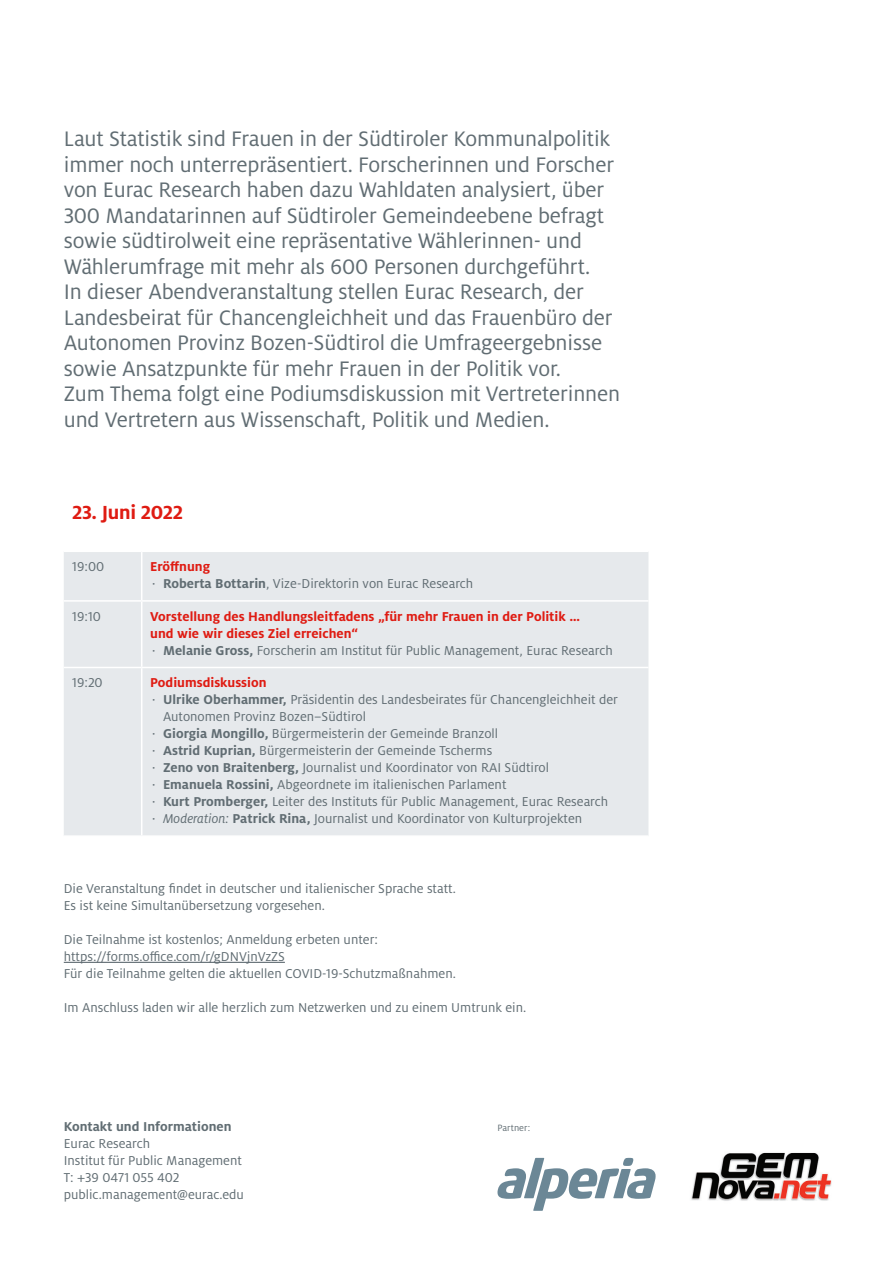
<style>
.page{position:relative;width:893px;height:1263px;background:#fff}
.page>*{position:absolute;margin:0;border:0;box-sizing:border-box;transform-origin:0 0}
.a_6_SL_Milo_Sans_15{font:23.25px/25.5px "Milo Pro";letter-spacing:-.005em;color:#616d73}
.a_3_HL_Milo_Sans_22{font:700 21px "Milo Pro";letter-spacing:-.015em;color:#df1b12}
.a_1_BT_Milo_Sans_9_5{font:14.25px/17px "Milo Pro";color:#616d73}
.a_1_BT_Milo_Sans_9_5-2{font:700 14.25px/17px "Milo Pro";color:#df1b12}
.a_1_BT_Milo_Sans_9_5-3{font:700 14.25px "Milo Pro";color:#616d73}
.a_8_IT_Milo_Sans_6_7{font:10.2px "Milo Pro";letter-spacing:.005em;color:#616d73}
.s1{font-weight:700}
.s2{font-style:italic}
</style>
<div class="page">
<hr style="left:64px;top:962px;width:221px;height:1px;background:#616d73">
<div style="left:64px;top:552px;width:584px;height:283px;background:#e6e9ec"></div>
<hr style="left:142px;top:600px;width:506px;height:2px;background:#fff">
<hr style="left:142px;top:667px;width:506px;height:1px;background:#fff">
<hr style="left:141px;top:552px;width:1px;height:48px;background:#fff">
<hr style="left:64px;top:600px;width:78px;height:2px;background:#fff">
<hr style="left:141px;top:602px;width:1px;height:65px;background:#fff">
<hr style="left:64px;top:667px;width:78px;height:1px;background:#fff">
<hr style="left:141px;top:668px;width:1px;height:167px;background:#fff">
<img style="left:691px;top:1152px;width:141px;height:49px">
<svg style="left:497px;top:1158px;width:159px;height:53px"></svg>
<p class="a_6_SL_Milo_Sans_15" style="left:64px;top:126px;width:558px">Laut Statistik sind Frauen in der Südtiroler Kommunalpolitik immer noch unterrepräsentiert. Forscherinnen und Forscher von Eurac Research haben dazu Wahldaten analysiert, über 300 Mandatarinnen auf Südtiroler Gemeindeebene befragt sowie südtirolweit eine repräsentative Wählerinnen- und Wählerumfrage mit mehr als 600 Personen durchgeführt.<br>In dieser Abendveranstaltung stellen Eurac Research, der Landesbeirat für Chancengleichheit und das Frauenbüro der Autonomen Provinz Bozen-Südtirol die Umfrageergebnisse sowie Ansatzpunkte für mehr Frauen in der Politik vor.<br>Zum Thema folgt eine Podiumsdiskussion mit Vertreterinnen und Vertretern aus Wissenschaft, Politik und Medien.</p>
<p class="a_3_HL_Milo_Sans_22" style="left:72px;top:500px;width:112px">23. Juni 2022</p>
<p class="a_1_BT_Milo_Sans_9_5" style="left:72px;top:558px;width:33px">19:00</p>
<p class="a_1_BT_Milo_Sans_9_5-2" style="left:150px;top:558px;width:61px">Eröffnung</p>
<p class="a_1_BT_Milo_Sans_9_5" style="left:150px;top:575px;width:325px">⋅ <span class="s1">Roberta Bottarin</span>, Vize-Direktorin von Eurac Research</p>
<p class="a_1_BT_Milo_Sans_9_5" style="left:72px;top:608px;width:30px">19:10</p>
<p class="a_1_BT_Milo_Sans_9_5-2" style="left:150px;top:608px;width:431px">Vorstellung des Handlungsleitfadens „für mehr Frauen in der Politik … und wie wir dieses Ziel erreichen“</p>
<p class="a_1_BT_Milo_Sans_9_5" style="left:150px;top:642px;width:464px">⋅ <span class="s1">Melanie Gross,</span> Forscherin am Institut für Public Management, Eurac Research</p>
<p class="a_1_BT_Milo_Sans_9_5" style="left:72px;top:674px;width:32px">19:20</p>
<p class="a_1_BT_Milo_Sans_9_5-2" style="left:150px;top:674px;width:118px">Podiumsdiskussion</p>
<p class="a_1_BT_Milo_Sans_9_5" style="left:163px;top:691px;width:456px;text-indent:-13px">⋅ <span class="s1">Ulrike Oberhammer,</span> Präsidentin des Landesbeirates für Chancengleichheit der<br>Autonomen Provinz Bozen–Südtirol</p>
<p class="a_1_BT_Milo_Sans_9_5" style="left:150px;top:725px;width:349px">⋅ <span class="s1">Giorgia Mongillo,</span> Bürgermeisterin der Gemeinde Branzoll</p>
<p class="a_1_BT_Milo_Sans_9_5" style="left:150px;top:742px;width:344px">⋅ <span class="s1">Astrid Kuprian,</span> Bürgermeisterin der Gemeinde Tscherms</p>
<p class="a_1_BT_Milo_Sans_9_5" style="left:150px;top:759px;width:400px">⋅ <span class="s1">Zeno von Braitenberg,</span> Journalist und Koordinator von RAI Südtirol</p>
<p class="a_1_BT_Milo_Sans_9_5" style="left:150px;top:776px;width:358px">⋅ <span class="s1">Emanuela Rossini,</span> Abgeordnete im italienischen Parlament</p>
<p class="a_1_BT_Milo_Sans_9_5" style="left:150px;top:793px;width:459px">⋅ <span class="s1">Kurt Promberger,</span> Leiter des Instituts für Public Management, Eurac Research</p>
<p class="a_1_BT_Milo_Sans_9_5" style="left:150px;top:810px;width:434px">⋅ <span class="s2">Moderation:</span> <span class="s1">Patrick Rina,</span> Journalist und Koordinator von Kulturprojekten</p>
<p class="a_1_BT_Milo_Sans_9_5" style="left:64px;top:880px;width:394px">Die Veranstaltung findet in deutscher und italienischer Sprache statt.</p>
<p class="a_1_BT_Milo_Sans_9_5" style="left:64px;top:897px;width:263px">Es ist keine Simultanübersetzung vorgesehen.</p>
<p class="a_1_BT_Milo_Sans_9_5" style="left:64px;top:931px;width:316px">Die Teilnahme ist kostenlos; Anmeldung erbeten unter:</p>
<p class="a_1_BT_Milo_Sans_9_5" style="left:64px;top:948px;width:223px">https://forms.office.com/r/gDNVjnVzZS</p>
<p class="a_1_BT_Milo_Sans_9_5" style="left:64px;top:965px;width:394px">Für die Teilnahme gelten die aktuellen COVID-19-Schutzmaßnahmen.</p>
<p class="a_1_BT_Milo_Sans_9_5" style="left:64px;top:999px;width:464px">Im Anschluss laden wir alle herzlich zum Netzwerken und zu einem Umtrunk ein.</p>
<p class="a_1_BT_Milo_Sans_9_5-3" style="left:64px;top:1118px;width:169px">Kontakt und Informationen</p>
<p class="a_1_BT_Milo_Sans_9_5" style="left:64px;top:1135px;width:88px">Eurac Research</p>
<p class="a_1_BT_Milo_Sans_9_5" style="left:64px;top:1152px;width:180px">Institut für Public Management</p>
<p class="a_1_BT_Milo_Sans_9_5" style="left:64px;top:1169px;width:117px">T: +39 0471 055 402</p>
<p class="a_1_BT_Milo_Sans_9_5" style="left:64px;top:1186px;width:182px">public.management@eurac.edu</p>
<p class="a_8_IT_Milo_Sans_6_7" style="left:497px;top:1122px;width:34px">Partner:</p>
</div>
